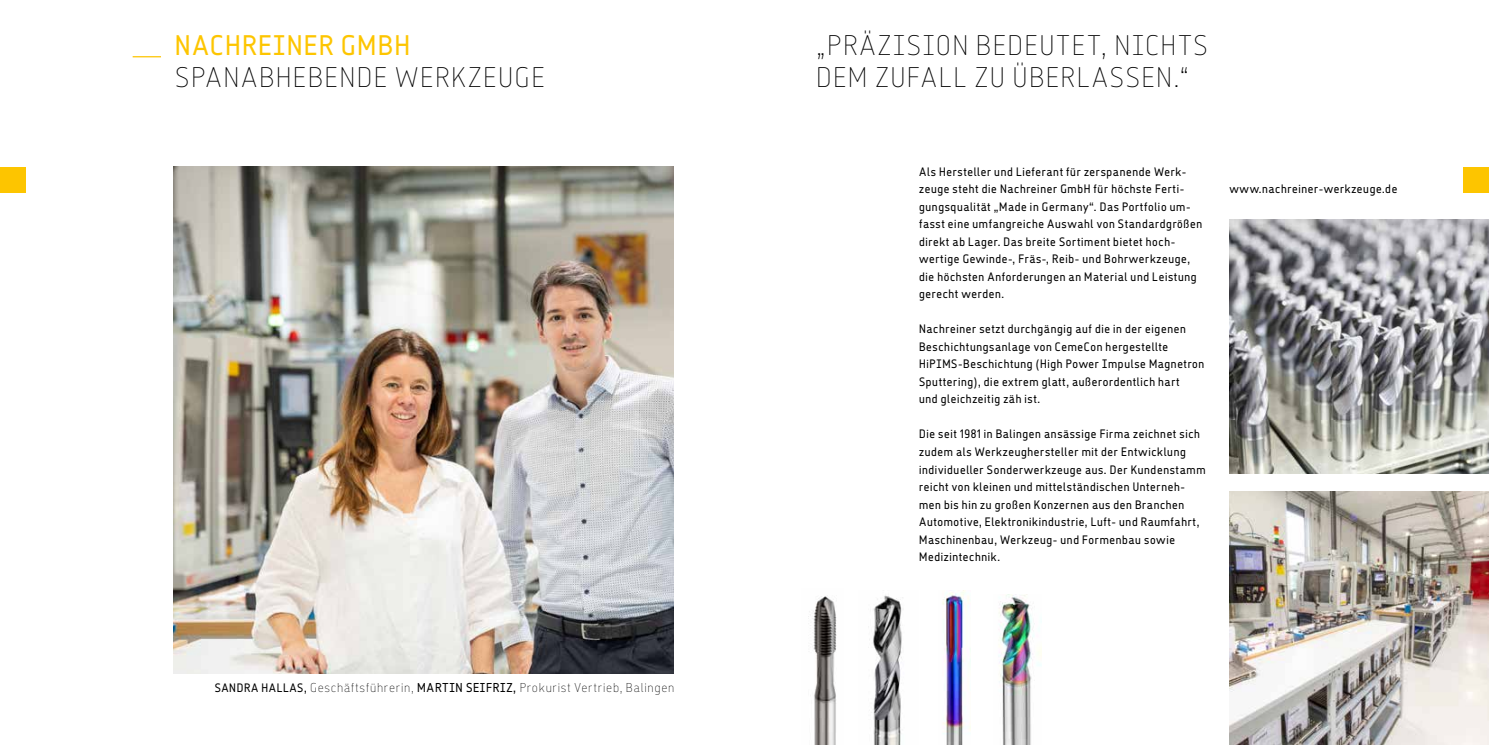
<style>
.page{position:relative;width:1489px;height:745px;background:#fff}
.page>*{position:absolute;margin:0;border:0;box-sizing:border-box;transform-origin:0 0}
.t1{font:27.5px/31.2px "neue Vektor B Thin";color:#000}
.t2{font:27.5px "neue Vektor B Regular";color:#fdc500}
.t3{font:12.5px "neue Vektor B Thin";color:#000}
.t4{font:11.88px/17.5px "neue Vektor B Regular";color:#000}
.s1{font-family:"neue Vektor B Regular";font-size:11.88px}
.s2{font-family:"neue Vektor B Regular"}
</style>
<div class="page">
<img style="left:174px;top:167px;width:499px;height:506px">
<svg style="left:133px;top:56px;width:28px;height:1px"></svg>
<div style="left:0;top:167px;width:26px;height:26px;background:#fdc500"></div>
<div style="left:1463px;top:167px;width:25px;height:26px;background:#fdc500"></div>
<img style="left:1229px;top:491px;width:259px;height:253px">
<img style="left:1229px;top:219px;width:259px;height:254px">
<img style="left:808px;top:596px;width:29px;height:148px">
<img style="left:869px;top:595px;width:34px;height:149px">
<img style="left:942px;top:590px;width:28px;height:154px">
<img style="left:998px;top:594px;width:43px;height:150px">
<h1 class="t2" style="left:174px;top:28px;width:238px">NACHREINER GMBH</h1>
<h1 class="t1" style="left:174px;top:61px;width:373px">SPANABHEBENDE WERKZEUGE</h1>
<p class="t3" style="left:214px;top:679px;width:462px"><span class="s1">SANDRA HALLAS,</span> Geschäftsführerin, <span class="s2">MARTIN SEIFRIZ,</span> Prokurist Vertrieb, Balingen</p>
<h1 class="t1" style="left:815px;top:30px;width:394px">„PRÄZISION BEDEUTET, NICHTS<br>DEM ZUFALL ZU ÜBERLASSEN.“</h1>
<p class="t4" style="left:918px;top:162px;width:285px">Als Hersteller und Lieferant für zerspanende Werk&shy;zeuge steht die Nachreiner GmbH für höchste Ferti&shy;gungsqualität „Made in Germany“. Das Portfolio um&shy;fasst eine umfangreiche Auswahl von Standardgrößen direkt ab Lager. Das breite Sortiment bietet hoch&shy;wertige Gewinde-, Fräs-, Reib- und Bohrwerkzeuge, die höchsten Anforderungen an Material und Leistung gerecht werden.</p>
<p class="t4" style="left:918px;top:320px;width:287px">Nachreiner setzt durchgängig auf die in der eigenen Beschichtungsanlage von CemeCon hergestellte HiPIMS-Beschichtung (High Power Impulse Magnetron Sputtering), die extrem glatt, außerordentlich hart<br>und gleichzeitig zäh ist.</p>
<p class="t4" style="left:918px;top:425px;width:288px">Die seit 1981 in Balingen ansässige Firma zeichnet sich zudem als Werkzeughersteller mit der Entwicklung individueller Sonderwerkzeuge aus. Der Kundenstamm reicht von kleinen und mittelständischen Unterneh&shy;men bis hin zu großen Konzernen aus den Branchen Automotive, Elektronikindustrie, Luft- und Raumfahrt, Maschinenbau, Werkzeug- und Formenbau sowie Medizintechnik.</p>
<p class="t4" style="left:1228px;top:180px;width:170px">www.nachreiner-werkzeuge.de</p>
</div>
